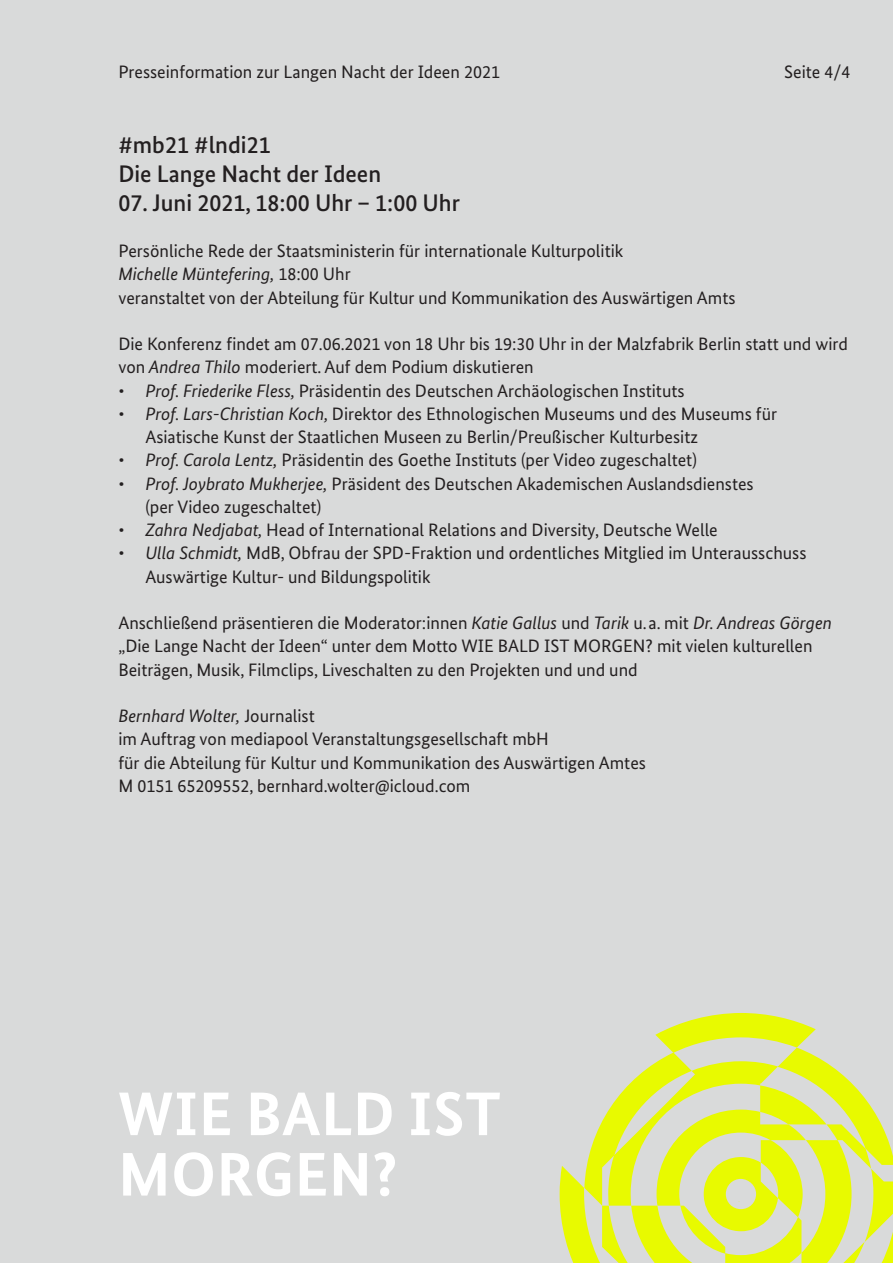
<style>
.page{position:relative;width:893px;height:1263px;background:#d9dada}
.page>*{position:absolute;margin:0;border:0;box-sizing:border-box;transform-origin:0 0}
.t1{font:700 61.65px "Bundes Sans";letter-spacing:.01em;color:#fff}
.Fließ{font:500 24px "Bundes Sans";color:#231f20}
.Fließ-2{font:18px/23.2px "Bundes Sans";color:#231f20}
.Fließ-3{font:italic 18px "Bundes Sans";color:#231f20}
.s1{font-style:normal}
.s2{font-style:italic}
</style>
<div class="page">
<svg style="left:560px;top:1013px;width:333px;height:250px"></svg>
<p class="Fließ-2" style="left:118px;top:60px;width:383px">Presseinformation zur Langen Nacht der Ideen 2021</p>
<p class="Fließ-2" style="left:784px;top:60px;width:68px">Seite 4/4</p>
<p class="Fließ" style="left:118px;top:130px;width:154px">#mb21 #lndi21</p>
<p class="Fließ" style="left:118px;top:159px;width:264px">Die Lange Nacht der Ideen</p>
<p class="Fließ" style="left:118px;top:188px;width:343px">07. Juni 2021, 18:00 Uhr – 1:00 Uhr</p>
<p class="Fließ-2" style="left:118px;top:239px;width:507px">Persönliche Rede der Staatsministerin für internationale Kulturpolitik</p>
<p class="Fließ-3" style="left:118px;top:263px;width:234px">Michelle Müntefering, <span class="s1">18:00 Uhr</span></p>
<p class="Fließ-2" style="left:118px;top:286px;width:619px">veranstaltet von der Abteilung für Kultur und Kommunikation des Auswärtigen Amts</p>
<p class="Fließ-2" style="left:118px;top:332px;width:731px">Die Konferenz findet am 07.06.2021 von 18 Uhr bis 19:30 Uhr in der Malzfabrik Berlin statt und wird von <span class="s2">Andrea Thilo</span> moderiert. Auf dem Podium diskutieren</p>
<p class="Fließ-2" style="left:118px;top:379px;width:568px"><span class="s2">• Prof. Friederike Fless,</span> Präsidentin des Deutschen Archäologischen Instituts</p>
<p class="Fließ-2" style="left:145px;top:402px;width:633px;text-indent:-27px"><span class="s2">• Prof. Lars-Christian Koch,</span> Direktor des Ethnologischen Museums und des Museums für<br>Asiatische Kunst der Staatlichen Museen zu Berlin/Preußischer Kulturbesitz</p>
<p class="Fließ-2" style="left:118px;top:448px;width:580px"><span class="s2">• Prof. Carola Lentz,</span> Präsidentin des Goethe Instituts (per Video zugeschaltet)</p>
<p class="Fließ-2" style="left:145px;top:472px;width:610px;text-indent:-27px"><span class="s2">• Prof. Joybrato Mukherjee,</span> Präsident des Deutschen Akademischen Auslandsdienstes (per Video zugeschaltet)</p>
<p class="Fließ-2" style="left:118px;top:518px;width:601px"><span class="s2">• Zahra Nedjabat,</span> Head of International Relations and Diversity, Deutsche Welle</p>
<p class="Fließ-2" style="left:145px;top:541px;width:663px;text-indent:-27px"><span class="s2">• Ulla Schmidt,</span> MdB, Obfrau der SPD-Fraktion und ordentliches Mitglied im Unterausschuss<br>Auswärtige Kultur- und Bildungspolitik</p>
<p class="Fließ-2" style="left:118px;top:611px;width:715px">Anschließend präsentieren die Moderator:innen <span class="s2">Katie Gallus</span> und <span class="s2">Tarik</span> u.a. mit <span class="s2">Dr. Andreas Görgen </span>„Die Lange Nacht der Ideen“ unter dem Motto WIE BALD IST MORGEN? mit vielen kulturellen<br>Beiträgen, Musik, Filmclips, Liveschalten zu den Projekten und und und</p>
<p class="Fließ-3" style="left:118px;top:705px;width:198px">Bernhard Wolter, <span class="s1">Journalist</span></p>
<p class="Fließ-2" style="left:118px;top:727px;width:432px">im Auftrag von mediapool Veranstaltungsgesellschaft mbH</p>
<p class="Fließ-2" style="left:118px;top:751px;width:529px">für die Abteilung für Kultur und Kommunikation des Auswärtigen Amtes</p>
<p class="Fließ-2" style="left:118px;top:774px;width:354px">M 0151 65209552, bernhard.wolter@icloud.com</p>
<p class="t1" style="left:118px;top:1076px;width:384px">WIE BALD IST</p>
<p class="t1" style="left:118px;top:1137px;width:281px">MORGEN?</p>
</div>
